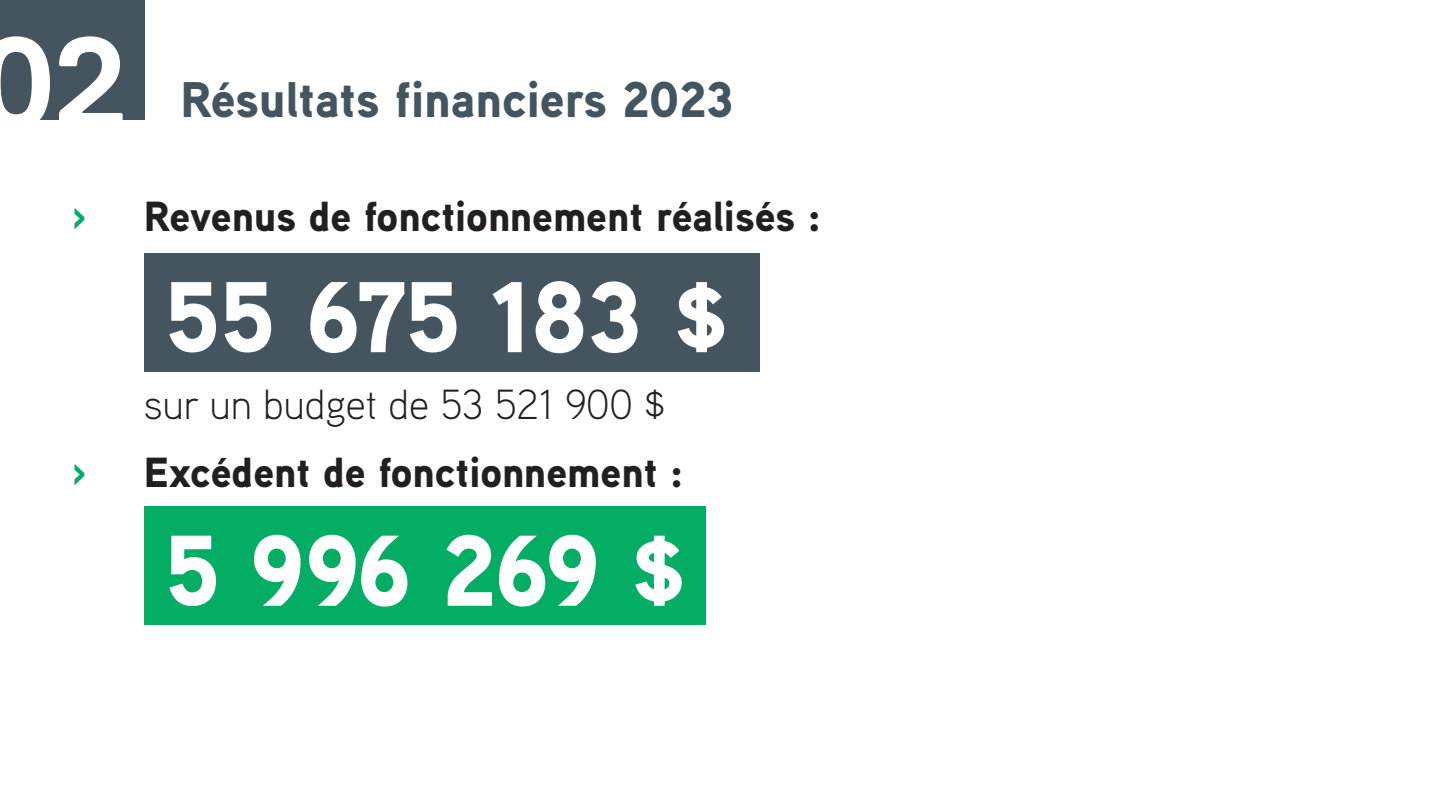
<style>
.page{position:relative;width:1440px;height:811px;background:#fff}
.page>*{position:absolute;margin:0;border:0;box-sizing:border-box;transform-origin:0 0}
.t1{font:700 129.8px "Replica";color:#fff}
.t2{font:900 100.4px "Aaux Pro";letter-spacing:-.02em;color:#fff}
.t3{font:900 50px "Aaux Pro";color:#45555f}
.t4{font:900 42px "Aaux Pro";color:#231f20}
.t5{font:300 42px "Aaux Pro";color:#231f20}
.t6{font:900 42px "Aaux Pro";color:#03ad64}
</style>
<div class="page">
<div style="left:0;top:0;width:144px;height:119px;background:#45555f"></div>
<div style="left:144px;top:253px;width:616px;height:118px;background:#45555f"></div>
<div style="left:144px;top:506px;width:562px;height:119px;background:#03ad64"></div>
<h1 class="t1" style="left:-23px;top:12px;width:152px">02</h1>
<p class="t3" style="left:180px;top:68px;width:555px">Résultats financiers 2023</p>
<p class="t6" style="left:72px;top:187px;width:16px">›</p>
<p class="t4" style="left:144px;top:189px;width:679px">Revenus de fonctionnement réalisés :</p>
<h2 class="t2" style="left:165px;top:252px;width:566px">55 675 183 $</h2>
<p class="t5" style="left:144px;top:377px;width:523px">sur un budget de 53 521 900 $</p>
<p class="t6" style="left:72px;top:443px;width:16px">›</p>
<p class="t4" style="left:144px;top:445px;width:541px">Excédent de fonctionnement :</p>
<h2 class="t2" style="left:165px;top:506px;width:523px">5 996 269 $</h2>
</div>
